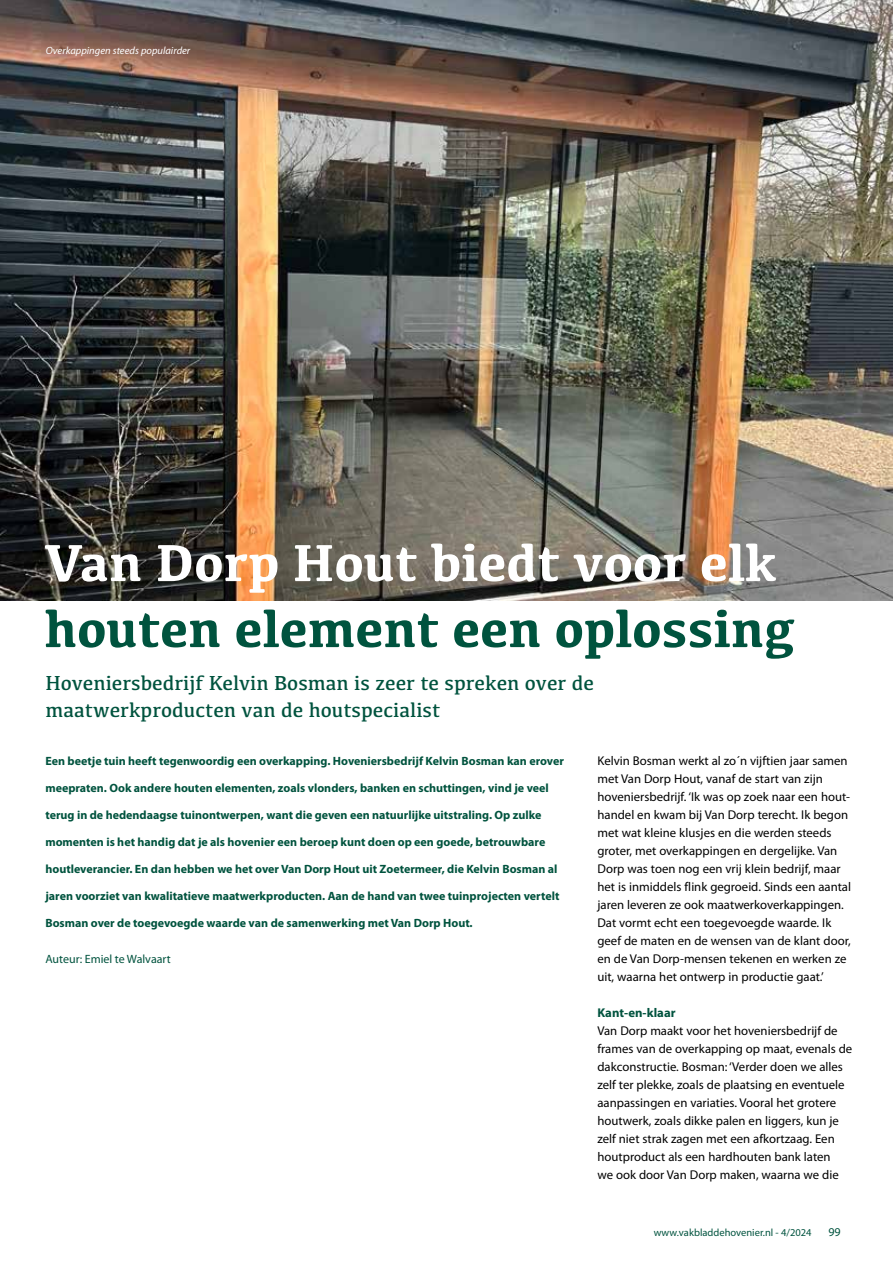
<style>
.page{position:relative;width:893px;height:1263px;background:#fff}
.page>*{position:absolute;margin:0;border:0;box-sizing:border-box;transform-origin:0 0}
.t1{font:700 54px "Kefa";color:#00533e}
.t2{font:700 54px "Kefa";color:#fff}
.t3{font:21px/27px "Kefa";color:#00533e}
.t4{font:12.75px/18px "Myriad Pro";color:#000}
.t5{font:700 12.75px "Myriad Pro";color:#00533e}
.t6{font:700 12px "Myriad Pro";color:#00533e}
.t7{font:12px "Myriad Pro";color:#00533e}
.t8{font:10.5px "Myriad Pro";color:#00533e}
.t9{font:italic 10.5px "Myriad Pro";color:#fff}
</style>
<div class="page">
<img style="left:0;top:0;width:893px;height:600px">
<p class="t9" style="left:46px;top:44px;width:146px">Overkappingen steeds populairder</p>
<h1 class="t2" style="left:45px;top:527px;width:734px">Van Dorp Hout biedt voor elk</h1>
<h1 class="t1" style="left:45px;top:593px;width:752px">houten element een oplossing</h1>
<h2 class="t3" style="left:45px;top:668px;width:550px">Hoveniersbedrijf Kelvin Bosman is zeer te spreken over de maatwerkproducten van de houtspecialist</h2>
<p class="t6" style="left:45px;top:753px;width:520px">Een beetje tuin heeft tegenwoordig een overkapping. Hoveniersbedrijf Kelvin Bosman kan erover</p>
<p class="t6" style="left:45px;top:780px;width:505px">meepraten. Ook andere houten elementen, zoals vlonders, banken en schuttingen, vind je veel</p>
<p class="t6" style="left:45px;top:807px;width:498px">terug in de hedendaagse tuinontwerpen, want die geven een natuurlijke uitstraling. Op zulke</p>
<p class="t6" style="left:45px;top:834px;width:501px">momenten is het handig dat je als hovenier een beroep kunt doen op een goede, betrouwbare</p>
<p class="t6" style="left:45px;top:861px;width:514px">houtleverancier. En dan hebben we het over Van Dorp Hout uit Zoetermeer, die Kelvin Bosman al</p>
<p class="t6" style="left:45px;top:888px;width:516px">jaren voorziet van kwalitatieve maatwerkproducten. Aan de hand van twee tuinprojecten vertelt</p>
<p class="t6" style="left:45px;top:915px;width:429px">Bosman over de toegevoegde waarde van de samenwerking met Van Dorp Hout.</p>
<p class="t7" style="left:45px;top:952px;width:127px">Auteur: Emiel te Walvaart</p>
<p class="t4" style="left:597px;top:752px;width:255px">Kelvin Bosman werkt al zo´n vijftien jaar samen met Van Dorp Hout, vanaf de start van zijn hoveniersbedrijf. ‘Ik was op zoek naar een hout&shy;handel en kwam bij Van Dorp terecht. Ik begon met wat kleine klusjes en die werden steeds groter, met overkappingen en dergelijke. Van Dorp was toen nog een vrij klein bedrijf, maar het is inmiddels flink gegroeid. Sinds een aantal jaren leveren ze ook maatwerkoverkappingen.<br>Dat vormt echt een toegevoegde waarde. Ik geef de maten en de wensen van de klant door, en de Van Dorp-mensen tekenen en werken ze uit, waarna het ontwerp in productie gaat.’</p>
<p class="t5" style="left:597px;top:1004px;width:80px">Kant-en-klaar</p>
<p class="t4" style="left:597px;top:1022px;width:256px">Van Dorp maakt voor het hoveniersbedrijf de frames van de overkapping op maat, evenals de dakconstructie. Bosman: ‘Verder doen we alles zelf ter plekke, zoals de plaatsing en eventuele aanpassingen en variaties. Vooral het grotere houtwerk, zoals dikke palen en liggers, kun je zelf niet strak zagen met een afkortzaag. Een houtproduct als een hardhouten bank laten<br>we ook door Van Dorp maken, waarna we die</p>
<p class="t8" style="left:654px;top:1226px;width:159px">www.vakbladdehovenier.nl - 4/2024</p>
<p class="t7" style="left:828px;top:1224px;width:14px">99</p>
</div>
